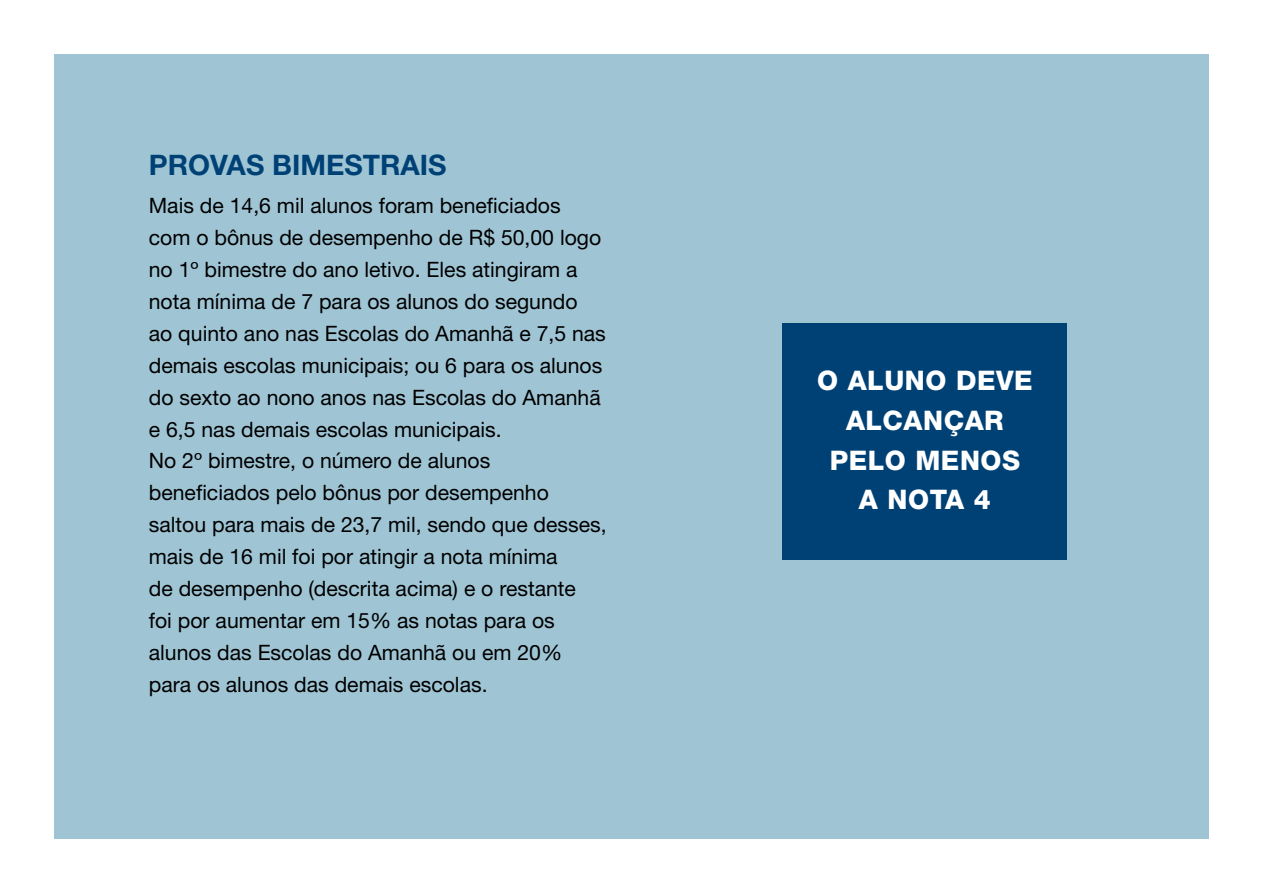
<style>
.page{position:relative;width:1263px;height:893px;background:#fff}
.page>*{position:absolute;margin:0;border:0;box-sizing:border-box;transform-origin:0 0}
.t1{font:700 28.35px "Helvetica Neue LT Std";color:#004175}
.t2{font:800 27px/39.8px "Helvetica Neue LT Std";letter-spacing:.02em;color:#fff;text-align:center}
.t3{font:21.15px/32px "Helvetica Neue LT Std";color:#000}
</style>
<div class="page">
<div style="left:54px;top:54px;width:1155px;height:785px;background:#9fc5d5"></div>
<div style="left:782px;top:323px;width:285px;height:236px;background:#004175"></div>
<h1 class="t1" style="left:149px;top:148px;width:249px">PROVAS BIMESTRAIS</h1>
<p class="t3" style="left:149px;top:189px;width:459px">Mais de 14,6 mil alunos foram beneficiados com o bônus de desempenho de R$ 50,00 logo no 1º bimestre do ano letivo. Eles atingiram a nota mínima de 7 para os alunos do segundo<br>ao quinto ano nas Escolas do Amanhã e 7,5 nas demais escolas municipais; ou 6 para os alunos do sexto ao nono anos nas Escolas do Amanhã e 6,5 nas demais escolas municipais.<br>No 2º bimestre, o número de alunos beneficiados pelo bônus por desempenho saltou para mais de 23,7 mil, sendo que desses, mais de 16 mil foi por atingir a nota mínima<br>de desempenho (descrita acima) e o restante<br>foi por aumentar em 15% as notas para os alunos das Escolas do Amanhã ou em 20% para os alunos das demais escolas.</p>
<p class="t2" style="left:817px;top:361px;width:217px">O ALUNO DEVE<br>ALCANÇAR<br>PELO MENOS<br>A NOTA 4</p>
</div>
